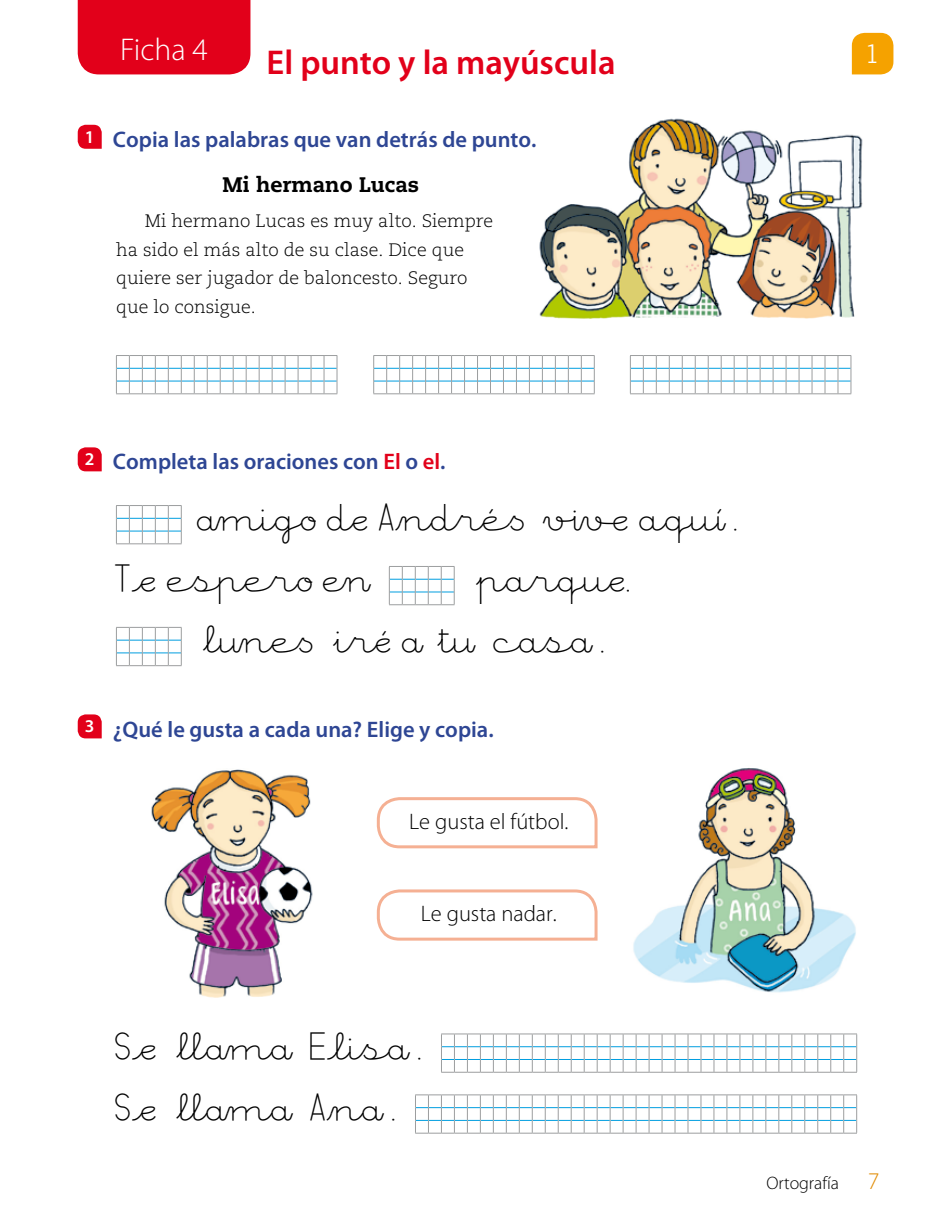
<style>
.page{position:relative;width:936px;height:1221px;background:#fff}
.page>*{position:absolute;margin:0;border:0;box-sizing:border-box;transform-origin:0 0}
.t1{font:39px/60.9px "Preescolar";color:#000}
.t2{font:600 34.5px "Myriad Pro";color:#e2001a}
.t3{font:300 31.5px "Myriad Pro";color:#fff}
.t4{font:300 25.5px "Trade Gothic LT Std";color:#fff}
.t5{font:300 24px "Myriad Pro";color:#e08a00}
.t6{font:600 22.5px "Myriad Pro";color:#2e4694}
.t7{font:300 22.5px "Myriad Pro";color:#000}
.t8{font:800 21px "Caecilia LT Std";color:#000}
.t9{font:300 18px/28.8px "Caecilia LT Std";color:#000}
.t10{font:300 18px "Myriad Pro";color:#000}
.s1{color:#e2001a}
</style>
<div class="page">
<svg style="left:851px;top:33px;width:42px;height:41px;background:#f5a811"></svg>
<img style="left:539px;top:118px;width:324px;height:200px">
<svg style="left:78px;top:125px;width:24px;height:24px"></svg>
<svg style="left:116px;top:355px;width:222px;height:39px"></svg>
<svg style="left:373px;top:355px;width:222px;height:39px"></svg>
<svg style="left:630px;top:355px;width:221px;height:39px"></svg>
<svg style="left:78px;top:447px;width:24px;height:24px"></svg>
<svg style="left:116px;top:505px;width:66px;height:39px"></svg>
<svg style="left:389px;top:566px;width:66px;height:39px"></svg>
<svg style="left:116px;top:627px;width:66px;height:39px"></svg>
<svg style="left:78px;top:714px;width:24px;height:24px"></svg>
<svg style="left:376px;top:797px;width:222px;height:52px"></svg>
<svg style="left:376px;top:889px;width:222px;height:52px"></svg>
<svg style="left:441px;top:1033px;width:416px;height:39px"></svg>
<svg style="left:415px;top:1094px;width:442px;height:39px"></svg>
<img style="left:151px;top:769px;width:162px;height:228px">
<img style="left:633px;top:768px;width:223px;height:225px">
<div style="left:78px;top:0;width:172px;height:74px;background:#e2001a"></div>
<h3 class="t3" style="left:120px;top:31px;width:89px">Ficha 4</h3>
<h2 class="t2" style="left:266px;top:41px;width:350px">El punto y la mayúscula</h2>
<p class="t6" style="left:85px;top:125px;width:453px"><sup>1</sup> Copia las palabras que van detrás de punto.</p>
<p class="t8" style="left:222px;top:171px;width:198px">Mi hermano Lucas</p>
<p class="t9" style="left:116px;top:207px;width:378px;text-indent:29px">Mi hermano Lucas es muy alto. Siempre ha sido el más alto de su clase. Dice que quiere ser jugador de baloncesto. Seguro que lo consigue.</p>
<h3 class="t4" style="left:865px;top:39px;width:16px">1</h3>
<p class="t6" style="left:85px;top:447px;width:362px"><sup>2</sup> Completa las oraciones con <span class="s1">El</span> o <span class="s1">el</span>.</p>
<h1 class="t1" style="left:122px;top:490px;width:623px;text-indent:75px">åmigo dæ AÎndré&lt; v%ı√æ aquî.<br>T°æ espero Æ&gt;</h1>
<h1 class="t1" style="left:195px;top:550px;width:443px;text-indent:273px">&amp;parquæ. *l¤ne&lt; &amp;irÃ å&amp;t¤ caså.</h1>
<p class="t6" style="left:85px;top:714px;width:410px"><sup>3</sup> ¿Qué le gusta a cada una? Elige y copia.</p>
<p class="t7" style="left:409px;top:807px;width:161px">Le gusta el fútbol.</p>
<p class="t7" style="left:421px;top:900px;width:137px">Le gusta nadar.</p>
<h1 class="t1" style="left:116px;top:1018px;width:313px">S°æ *llåmå E°liså.<br>S°æ *llåmå AÎnå.</h1>
<p class="t10" style="left:766px;top:1171px;width:74px">Ortografía</p>
<h3 class="t5" style="left:867px;top:1166px;width:13px">7</h3>
</div>
